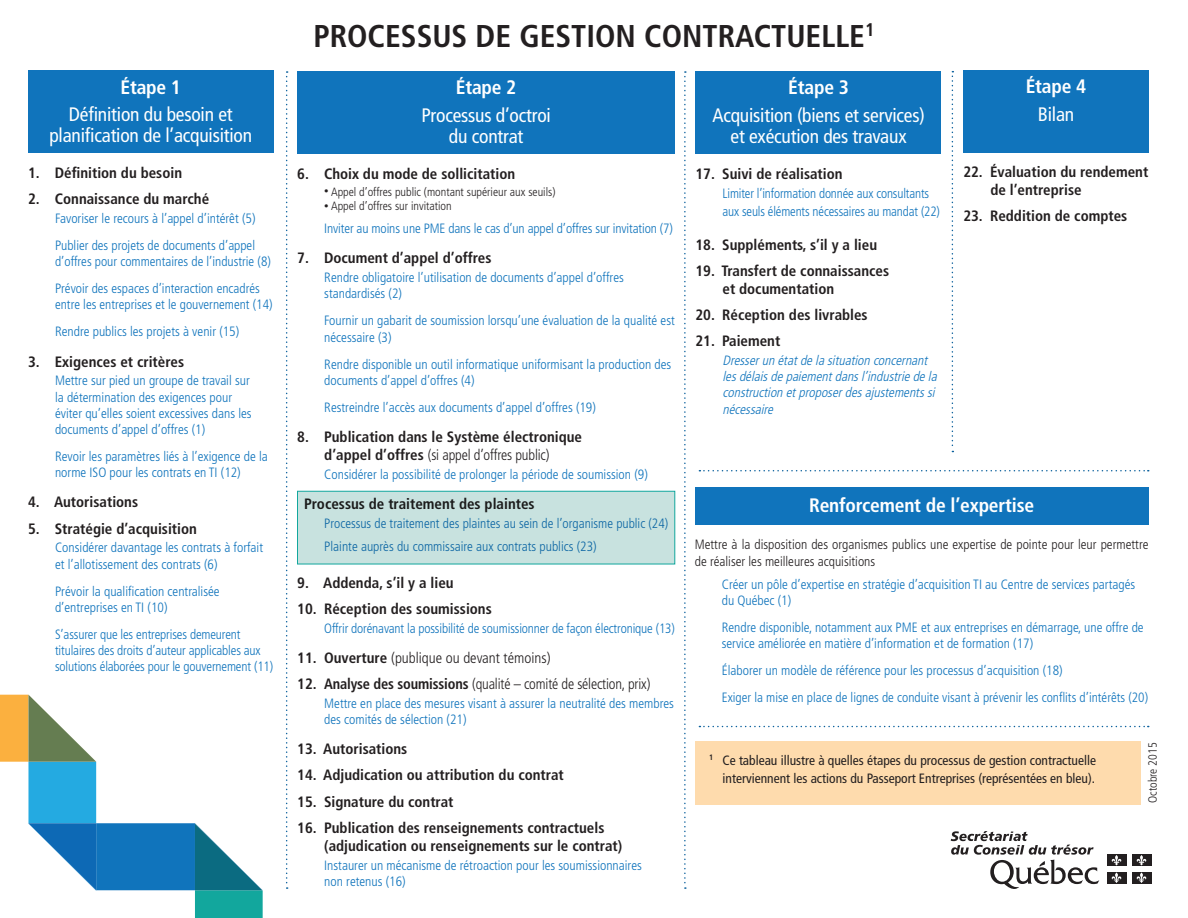
<style>
.page{position:relative;width:1188px;height:918px;background:#fff}
.page>*{position:absolute;margin:0;border:0;box-sizing:border-box;transform-origin:0 0}
.t1{font:700 condensed 31.5px "Frutiger";color:#231f20}
.t2{font:condensed 19.5px/21px "Frutiger";letter-spacing:-.01em;color:#fff;text-align:center}
.t3{font:700 condensed 19.5px "Frutiger";letter-spacing:-.01em;color:#fff}
.H3_1{font:700 condensed 15px/18px "Frutiger";color:#231f20}
.H3_1-2{font:300 condensed 15px "Frutiger";letter-spacing:-.01em;color:#231f20;scale:.96 1}
.H3_1-3{font:300 condensed 15px "Frutiger";letter-spacing:-.01em;color:#231f20}
.Action{font:300 condensed 13.5px/16.2px "Frutiger";color:#1074bc}
.Action-2{font:condensed 13.5px/18px "Frutiger";color:#231f20;text-align:right}
.Action-3{font:italic 300 condensed 13.5px/16.2px "Frutiger";color:#1074bc}
.t4{font:300 condensed 13.5px/16.2px "Frutiger";color:#231f20}
.t5{font:300 condensed 12px "Frutiger";color:#231f20}
.s1{font-size:9px}
.s2{font-weight:300}
.s3{font-weight:700}
</style>
<div class="page">
<div style="left:695px;top:487px;width:454px;height:37px;background:#1074bc"></div>
<div style="left:28px;top:70px;width:246px;height:83px;background:#1074bc"></div>
<div style="left:696px;top:71px;width:245px;height:82px;background:#1074bc"></div>
<div style="left:963px;top:70px;width:186px;height:83px;background:#1074bc"></div>
<div style="left:297px;top:71px;width:378px;height:82px;background:#1074bc"></div>
<div style="left:696px;top:741px;width:445px;height:63px;background:#fedbad"></div>
<svg style="left:286px;top:71px;width:2px;height:818px"></svg>
<svg style="left:684px;top:71px;width:2px;height:818px"></svg>
<svg style="left:952px;top:71px;width:1px;height:381px"></svg>
<svg style="left:699px;top:726px;width:450px;height:1px"></svg>
<svg style="left:699px;top:470px;width:450px;height:1px"></svg>
<svg style="left:0;top:695px;width:263px;height:223px"></svg>
<div style="left:297px;top:491px;width:378px;height:73px;background:#c8e2df;border:1px solid #12a79d"></div>
<svg style="left:951px;top:831px;width:148px;height:58px"></svg>
<div style="left:1107px;top:854px;width:19px;height:12px;background:#231f20"></div>
<svg style="left:1111px;top:855px;width:11px;height:11px"></svg>
<div style="left:1132px;top:854px;width:19px;height:12px;background:#231f20"></div>
<svg style="left:1136px;top:855px;width:11px;height:11px"></svg>
<div style="left:1107px;top:872px;width:19px;height:12px;background:#231f20"></div>
<svg style="left:1111px;top:872px;width:11px;height:11px"></svg>
<div style="left:1132px;top:872px;width:19px;height:12px;background:#231f20"></div>
<svg style="left:1136px;top:872px;width:11px;height:11px"></svg>
<h2 class="t3" style="left:121px;top:75px;width:62px">Étape 1</h2>
<h2 class="t2" style="left:49px;top:104px;width:204px">Définition du besoin et planification de l’acquisition</h2>
<p class="H3_1" style="left:28px;top:164px;width:156px">1. Définition du besoin</p>
<p class="H3_1" style="left:28px;top:190px;width:183px">2. Connaissance du marché</p>
<p class="Action" style="left:55px;top:210px;width:202px">Favoriser le recours à l’appel d’intérêt (5)</p>
<p class="Action" style="left:55px;top:237px;width:217px">Publier des projets de documents d’appel d’offres pour commentaires de l’industrie (8)</p>
<p class="Action" style="left:55px;top:281px;width:219px">Prévoir des espaces d’interaction encadrés entre les entreprises et le gouvernement (14)</p>
<p class="Action" style="left:55px;top:324px;width:186px">Rendre publics les projets à venir (15)</p>
<p class="H3_1" style="left:28px;top:352px;width:158px">3. Exigences et critères</p>
<p class="Action" style="left:55px;top:373px;width:198px">Mettre sur pied un groupe de travail sur la détermination des exigences pour éviter qu’elles soient excessives dans les documents d’appel d’offres (1)</p>
<p class="Action" style="left:55px;top:448px;width:214px">Revoir les paramètres liés à l’exigence de la norme ISO pour les contrats en TI (12)</p>
<p class="H3_1" style="left:28px;top:493px;width:112px">4. Autorisations</p>
<p class="H3_1" style="left:28px;top:519px;width:170px">5. Stratégie d’acquisition</p>
<p class="Action" style="left:55px;top:540px;width:210px">Considérer davantage les contrats à forfait et l’allotissement des contrats (6)</p>
<p class="Action" style="left:55px;top:583px;width:166px">Prévoir la qualification centralisée d’entreprises en TI (10)</p>
<p class="Action" style="left:55px;top:626px;width:220px">S’assurer que les entreprises demeurent titulaires des droits d’auteur applicables aux solutions élaborées pour le gouvernement (11)</p>
<h1 class="t1" style="left:313px;top:17px;width:563px">PROCESSUS DE GESTION CONTRACTUELLE<sup>1</sup></h1>
<h2 class="t3" style="left:456px;top:76px;width:62px">Étape 2</h2>
<h2 class="t2" style="left:421px;top:105px;width:131px">Processus d’octroi du contrat</h2>
<p class="H3_1" style="left:297px;top:165px;width:219px">6. Choix du mode de sollicitation</p>
<p class="t5" style="left:324px;top:185px;width:233px"><span class="s1">•</span> Appel d’offres public (montant supérieur aux seuils)</p>
<p class="t5" style="left:324px;top:199px;width:129px"><span class="s1">•</span> Appel d’offres sur invitation</p>
<p class="Action" style="left:324px;top:221px;width:350px">Inviter au moins une PME dans le cas d’un appel d’offres sur invitation (7)</p>
<p class="H3_1" style="left:297px;top:249px;width:196px">7. Document d’appel d’offres</p>
<p class="Action" style="left:324px;top:270px;width:301px">Rendre obligatoire l’utilisation de documents d’appel d’offres standardisés (2)</p>
<p class="Action" style="left:324px;top:313px;width:352px">Fournir un gabarit de soumission lorsqu’une évaluation de la qualité est nécessaire (3)</p>
<p class="Action" style="left:324px;top:356px;width:349px">Rendre disponible un outil informatique uniformisant la production des documents d’appel d’offres (4)</p>
<p class="Action" style="left:324px;top:399px;width:273px">Restreindre l’accès aux documents d’appel d’offres (19)</p>
<p class="H3_1" style="left:297px;top:428px;width:286px;text-align:center">8. Publication dans le Système électronique d’appel d’offres <span class="s2">(si appel d’offres public)</span></p>
<p class="Action" style="left:324px;top:466px;width:325px">Considérer la possibilité de prolonger la période de soumission (9)</p>
<p class="H3_1" style="left:304px;top:495px;width:232px">Processus de traitement des plaintes</p>
<p class="Action" style="left:324px;top:515px;width:345px">Processus de traitement des plaintes au sein de l’organisme public (24)</p>
<p class="Action" style="left:324px;top:538px;width:274px">Plainte auprès du commissaire aux contrats publics (23)</p>
<p class="H3_1" style="left:297px;top:574px;width:158px">9. Addenda, s’il y a lieu</p>
<p class="H3_1" style="left:297px;top:600px;width:196px">10. Réception des soumissions</p>
<p class="Action" style="left:324px;top:620px;width:352px">Offrir dorénavant la possibilité de soumissionner de façon électronique (13)</p>
<p class="H3_1-3" style="left:297px;top:649px;width:255px"><span class="s3">11. Ouverture</span> (publique ou devant témoins)</p>
<p class="H3_1-2" style="left:297px;top:675px;width:369px"><span class="s3">12. Analyse des soumissions</span> (qualité – comité de sélection, prix)</p>
<p class="Action" style="left:324px;top:695px;width:351px">Mettre en place des mesures visant à assurer la neutralité des membres des comités de sélection (21)</p>
<p class="H3_1" style="left:297px;top:740px;width:112px">13. Autorisations</p>
<p class="H3_1" style="left:297px;top:766px;width:268px">14. Adjudication ou attribution du contrat</p>
<p class="H3_1" style="left:297px;top:792px;width:158px">15. Signature du contrat</p>
<p class="H3_1" style="left:324px;top:818px;width:299px;text-indent:-27px">16. Publication des renseignements contractuels (adjudication ou renseignements sur le contrat)</p>
<p class="Action" style="left:324px;top:857px;width:319px">Instaurer un mécanisme de rétroaction pour les soumissionnaires non retenus (16)</p>
<h2 class="t3" style="left:788px;top:76px;width:62px">Étape 3</h2>
<h2 class="t2" style="left:712px;top:105px;width:214px">Acquisition (biens et services) et exécution des travaux</h2>
<p class="H3_1" style="left:696px;top:165px;width:149px">17. Suivi de réalisation</p>
<p class="Action" style="left:723px;top:184px;width:219px;line-height:18px">Limiter l’information donnée aux consultants aux seuls éléments nécessaires au mandat (22)</p>
<p class="H3_1" style="left:696px;top:236px;width:183px">18. Suppléments, s’il y a lieu</p>
<p class="H3_1" style="left:723px;top:262px;width:168px;text-indent:-27px">19. Transfert de connaissances et documentation</p>
<p class="H3_1" style="left:696px;top:306px;width:174px">20. Réception des livrables</p>
<p class="H3_1" style="left:696px;top:332px;width:86px">21. Paiement</p>
<p class="Action-3" style="left:723px;top:353px;width:219px">Dresserun étatdelasituation concernant lesdélaisdepaiementdansl’industriedela construction etproposerdesajustementssi nécessaire</p>
<h2 class="t3" style="left:1026px;top:75px;width:62px">Étape 4</h2>
<h2 class="t2" style="left:1038px;top:104px;width:38px">Bilan</h2>
<p class="H3_1" style="left:990px;top:163px;width:160px;text-indent:-27px">22. Évaluation du rendement de l’entreprise</p>
<p class="H3_1" style="left:963px;top:207px;width:166px">23. Reddition de comptes</p>
<h2 class="t3" style="left:809px;top:494px;width:227px">Renforcement de l’expertise</h2>
<p class="t4" style="left:695px;top:537px;width:455px">Mettre à la disposition des organismes publics une expertise de pointe pour leur permettre de réaliser les meilleures acquisitions</p>
<p class="Action" style="left:722px;top:576px;width:415px">Créer un pôle d’expertise en stratégie d’acquisition TI au Centre de services partagés du Québec (1)</p>
<p class="Action" style="left:722px;top:619px;width:423px">Rendre disponible, notamment aux PME et aux entreprises en démarrage, une offre de service améliorée en matière d’information et de formation (17)</p>
<p class="Action" style="left:722px;top:662px;width:342px">Élaborer un modèle de référence pour les processus d’acquisition (18)</p>
<p class="Action" style="left:722px;top:689px;width:428px">Exiger la mise en place de lignes de conduite visant à prévenir les conflits d’intérêts (20)</p>
<p class="Action-2" style="left:709px;top:751px;width:389px"><sup>1</sup> Ce tableau illustre à quelles étapes du processus de gestion contractuelle interviennent les actions du Passeport Entreprises (représentées en bleu).</p>
<p class="t5" style="left:1146px;top:803px;width:62px;rotate:-90deg">Octobre 2015</p>
</div>
